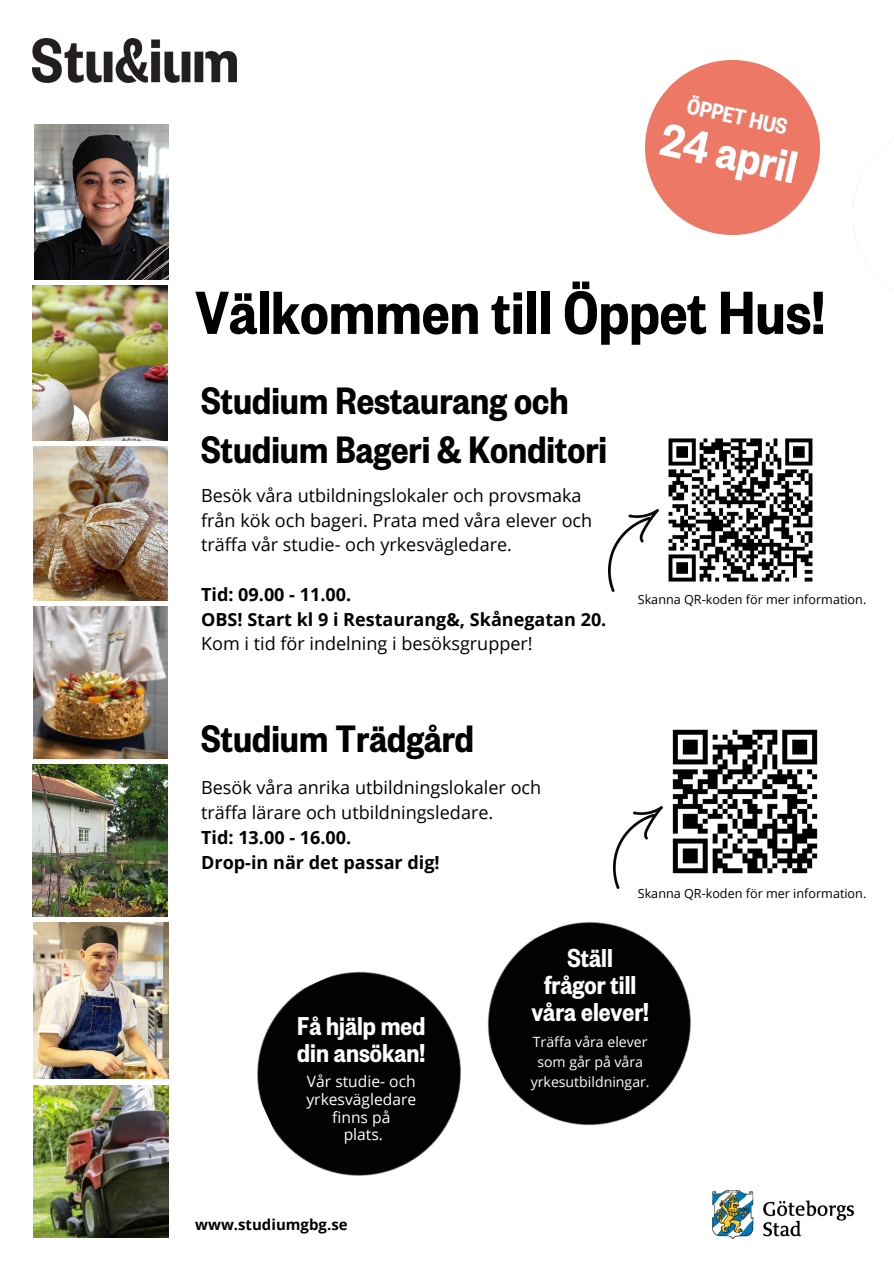
<style>
.page{position:relative;width:894px;height:1264px;background:#fff}
.page>*{position:absolute;margin:0;border:0;box-sizing:border-box;transform-origin:0 0}
.t1{font:600 66.9px "Founders Grotesk Cond";color:#000}
.t2{font:600 50.7px "Founders Grotesk Cond";color:#fff}
.t3{font:600 42px/49.5px "Founders Grotesk Cond";color:#000}
.t4{font:600 28.5px/27px "Founders Grotesk Cond";color:#fff}
.t5{font:600 24.6px "Founders Grotesk Cond";color:#fff}
.t6{font:18px/24.8px "Open Sans";color:#000}
.t7{font:700 18px/24.8px "Open Sans";color:#000}
.t8{font:15.6px/17.7px "Open Sans";color:#fff;text-align:center}
.t9{font:700 15px "Open Sans";color:#000}
.t10{font:14.1px/20.2px "Open Sans";color:#fff;text-align:center}
.t11{font:12.6px "Open Sans";color:#000}
.s1{font-weight:400}
.s2{font-weight:700}
</style>
<div class="page">
<img style="left:853px;top:139px;width:40px;height:149px">
<img style="left:33px;top:38px;width:203px;height:44px">
<img style="left:33px;top:285px;width:135px;height:155px">
<img style="left:33px;top:922px;width:135px;height:156px">
<img style="left:33px;top:764px;width:135px;height:152px">
<img style="left:257px;top:971px;width:199px;height:205px">
<img style="left:712px;top:1190px;width:141px;height:47px">
<img style="left:34px;top:125px;width:134px;height:154px">
<img style="left:33px;top:446px;width:134px;height:154px">
<img style="left:34px;top:606px;width:134px;height:152px">
<img style="left:645px;top:60px;width:174px;height:174px">
<img style="left:456px;top:888px;width:235px;height:238px">
<img style="left:34px;top:1085px;width:135px;height:152px">
<img style="left:658px;top:438px;width:155px;height:144px">
<img style="left:653px;top:729px;width:165px;height:163px">
<img style="left:608px;top:509px;width:50px;height:83px">
<img style="left:613px;top:806px;width:49px;height:82px">
<div style="left:690px;top:1024px;width:123px;height:122px;background:#fff;border-radius:50%"></div>
<div style="left:456px;top:1091px;width:76px;height:76px;background:#fff;border-radius:50%"></div>
<p class="t5" style="left:689px;top:98px;width:103px;rotate:12deg">ÖPPET HUS</p>
<p class="t2" style="left:664px;top:123px;width:139px;rotate:12deg">24 april</p>
<h1 class="t1" style="left:195px;top:292px;width:631px">Välkommen till Öppet Hus!</h1>
<p class="t3" style="left:201px;top:384px;width:407px">Studium Restaurang och<br>Studium Bageri &amp; Konditori</p>
<p class="t6" style="left:201px;top:482px;width:392px">Besök våra utbildningslokaler och provsmaka från kök och bageri. Prata med våra elever och träffa vår studie- och yrkesvägledare.</p>
<p class="t7" style="left:201px;top:581px;width:407px">Tid: 09.00 - 11.00.<br>OBS! Start kl 9 i Restaurang&amp;, Skånegatan 20.<br><span class="s1">Kom i tid för indelning i besöksgrupper!</span></p>
<p class="t3" style="left:201px;top:721px;width:274px">Studium Trädgård</p>
<p class="t6" style="left:201px;top:775px;width:341px">Besök våra anrika utbildningslokaler och träffa lärare och utbildningsledare.<br><span class="s2">Tid: 13.00 - 16.00.<br>Drop-in när det passar dig!</span></p>
<p class="t11" style="left:637px;top:590px;width:230px">Skanna QR-koden för mer information.</p>
<p class="t11" style="left:637px;top:884px;width:230px">Skanna QR-koden för mer information.</p>
<p class="t4" style="left:297px;top:1018px;width:130px">Få hjälp med din ansökan!</p>
<p class="t8" style="left:306px;top:1072px;width:111px">Vår studie- och yrkesvägledare finns på</p>
<p class="t8" style="left:343px;top:1125px;width:41px">plats.</p>
<p class="t9" style="left:195px;top:1213px;width:154px">www.studiumgbg.se</p>
<h5 class="t4" style="left:531px;top:949px;width:119px;text-align:center">Ställ<br>frågor till våra elever!</h5>
<h5 class="t10" style="left:530px;top:1031px;width:120px">Träffa våra elever som går på våra yrkesutbildningar.</h5>
</div>
